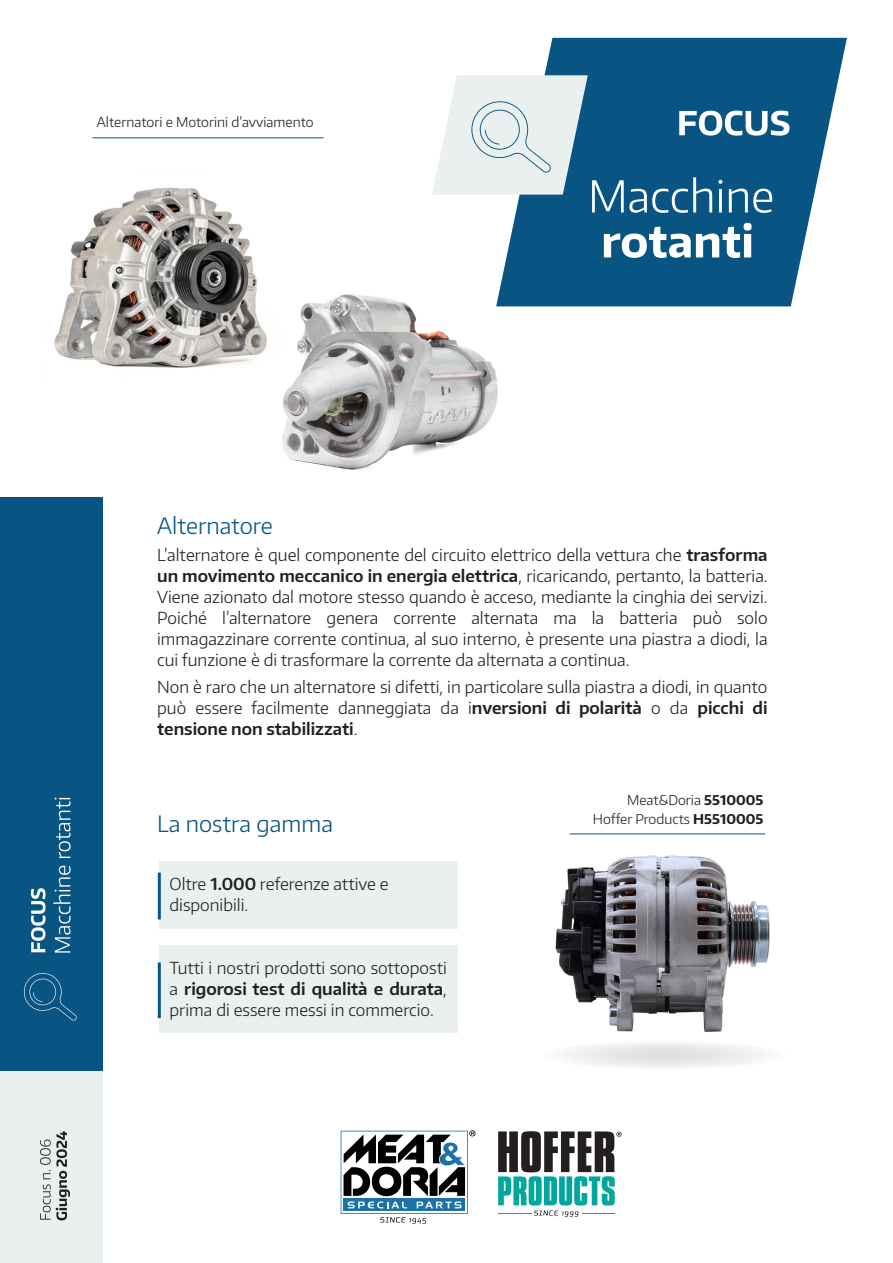
<style>
.page{position:relative;width:893px;height:1263px;background:#fff}
.page>*{position:absolute;margin:0;border:0;box-sizing:border-box;transform-origin:0 0}
.t1{font:300 22.5px "Encode Sans";color:#085483}
.t2{font:300 16.5px/21px "Encode Sans";color:#231f20;text-align:justify}
.t3{font:300 13.5px/18.1px "Encode Sans";color:#231f20;text-align:right}
.s1{font-weight:600}
.s2{font-weight:700}
</style>
<div class="page">
<img style="left:54px;top:137px;width:270px;height:231px">
<div style="left:0;top:1071px;width:103px;height:192px;background:#eaeff0"></div>
<div style="left:159px;top:861px;width:298px;height:68px;background:#eaeff0"></div>
<hr style="left:158px;top:872px;width:3px;height:47px;background:#085483">
<div style="left:159px;top:945px;width:298px;height:88px;background:#eaeff0"></div>
<hr style="left:158px;top:962px;width:3px;height:56px;background:#085483">
<svg style="left:504px;top:38px;width:343px;height:268px;fill:#085483"></svg>
<svg style="left:341px;top:1130px;width:134px;height:93px"></svg>
<div style="left:0;top:497px;width:103px;height:574px;background:#085483"></div>
<hr style="left:92px;top:138px;width:231px;height:1px;background:#085483">
<svg style="left:498px;top:1131px;width:124px;height:85px"></svg>
<hr style="left:498px;top:1213px;width:33px;height:1px;background:#00a79d">
<hr style="left:582px;top:1213px;width:33px;height:1px;background:#00a79d">
<svg style="left:24px;top:973px;width:53px;height:47px"></svg>
<svg style="left:31px;top:888px;width:15px;height:64px"></svg>
<svg style="left:432px;top:75px;width:358px;height:138px;background:#6a97b3"></svg>
<svg style="left:604px;top:223px;width:148px;height:35px"></svg>
<svg style="left:40px;top:1131px;width:30px;height:89px"></svg>
<svg style="left:53px;top:866px;width:18px;height:86px"></svg>
<svg style="left:55px;top:798px;width:16px;height:60px"></svg>
<img style="left:200px;top:268px;width:318px;height:202px">
<img style="left:555px;top:833px;width:215px;height:199px">
<div style="left:543px;top:1040px;width:243px;height:29px;background:#fbfbfb;border-radius:50%"></div>
<div style="left:559px;top:1042px;width:210px;height:26px;background:#f6f6f6;border-radius:50%"></div>
<div style="left:560px;top:1042px;width:209px;height:25px;background:#f5f5f5;border-radius:50%"></div>
<div style="left:568px;top:1043px;width:193px;height:24px;background:#f0f0f1;border-radius:50%"></div>
<div style="left:586px;top:1045px;width:157px;height:20px;background:#ededed;border-radius:50%"></div>
<div style="left:587px;top:1045px;width:155px;height:19px;background:#ebebeb;border-radius:50%"></div>
<div style="left:604px;top:1047px;width:120px;height:15px;background:#e7e7e7;border-radius:50%"></div>
<div style="left:630px;top:1050px;width:68px;height:10px;background:#e2e2e2;border-radius:50%"></div>
<div style="left:631px;top:1050px;width:67px;height:9px;background:#e0e1e1;border-radius:50%"></div>
<hr style="left:570px;top:834px;width:195px;height:1px;background:#085483">
<p class="t3" style="left:97px;top:113px;width:218px">Alternatori e Motorini d’avviamento</p>
<h1 class="t1" style="left:157px;top:511px;width:117px">Alternatore</h1>
<p class="t2" style="left:157px;top:544px;width:612px">L’alternatore è quel componente del circuito elettrico della vettura che <span class="s1">trasforma un movimento meccanico in energia elettrica</span>, ricaricando, pertanto, la batteria.<br>Viene azionato dal motore stesso quando è acceso, mediante la cinghia dei servizi.<br>Poiché l’alternatore genera corrente alternata ma la batteria può solo immagazzinare corrente continua, al suo interno, è presente una piastra a diodi, la cui funzione è di trasformare la corrente da alternata a continua.</p>
<p class="t2" style="left:157px;top:676px;width:612px">Non è raro che un alternatore si difetti, in particolare sulla piastra a diodi, in quanto può essere facilmente danneggiata da i<span class="s1">nversioni di polarità</span> o da <span class="s1">picchi di tensione non stabilizzati</span>.</p>
<h1 class="t1" style="left:157px;top:809px;width:177px">La nostra gamma</h1>
<p class="t2" style="left:170px;top:873px;width:221px">Oltre <span class="s1">1.000</span> referenze attive e disponibili.</p>
<p class="t2" style="left:170px;top:957px;width:279px">Tutti i nostri prodotti sono sottoposti a <span class="s1">rigorosi test di qualità e durata</span>, prima di essere messi in commercio.</p>
<p class="t3" style="left:593px;top:791px;width:172px">Meat&amp;Doria <span class="s2">5510005<br></span>Hoffer Products <span class="s2">H5510005</span></p>
</div>
